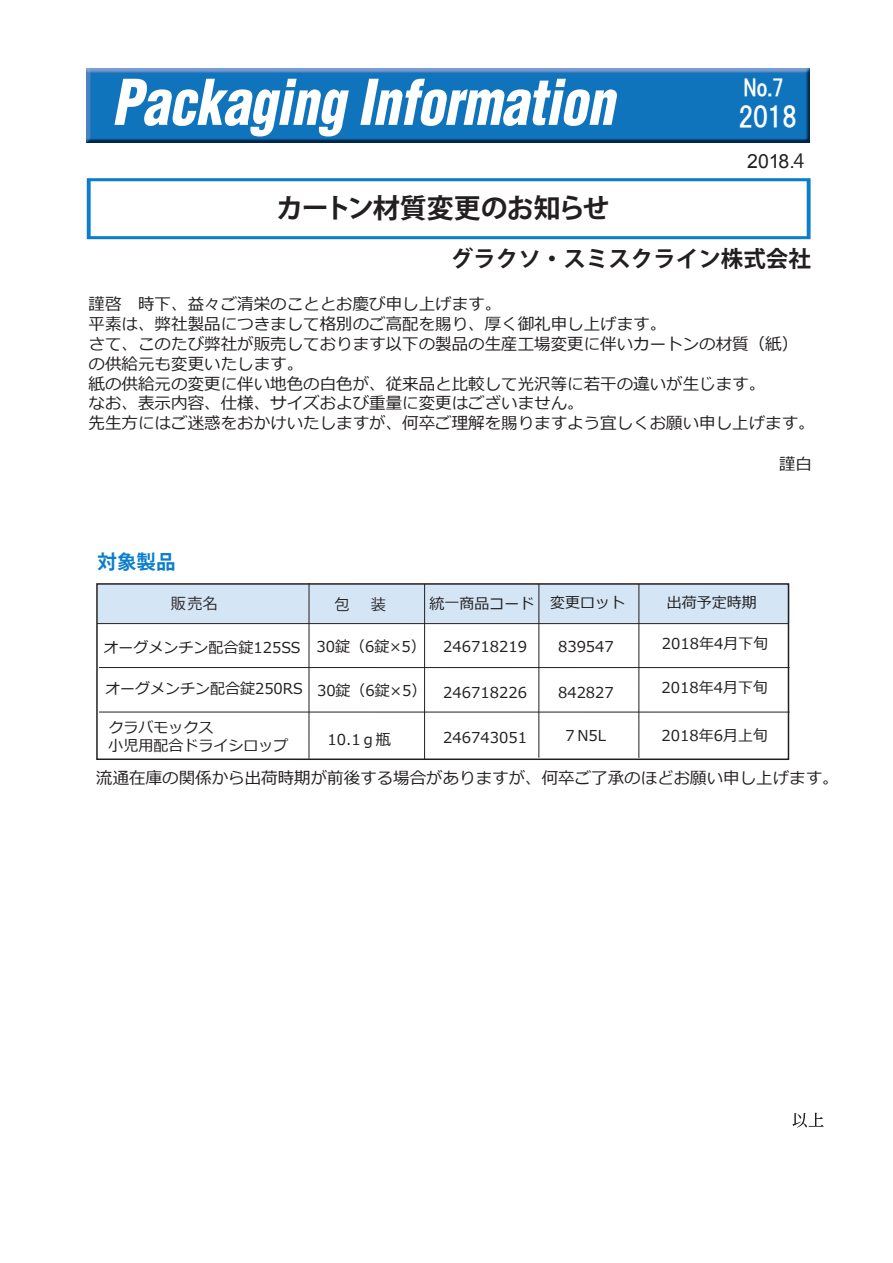
<style>
.page{position:relative;width:893px;height:1263px;background:#fff}
.page>*{position:absolute;margin:0;border:0;box-sizing:border-box;transform-origin:0 0}
.t1{font:27.6px "HGP Gothic E";color:#fff}
.t2{font:700 27px "Koz Go Pro";letter-spacing:-.035em;color:#231f20}
.t3{font:700 27px "Arial";color:#fff}
.t4{font:700 22.5px "Koz Go Pro";color:#231f20}
.t5{font:22.5px "HGP Gothic E";color:#fff}
.t6{font:700 21px "Arial";color:#fff}
.t7{font:19.5px "Arial";color:#231f20}
.t8{font:700 19.5px "Koz Go Pro";color:#0a7eca}
.t9{font:16.5px/19.8px "Meiryo";color:#231f20}
.t10{font:15.15px "UD Shin Go Pro Regular 90 ms RKSJ H";color:#231f20}
.t11{font:15px/18px "Meiryo";color:#231f20}
.s1{font-family:"Koz Go Pr 6 N"}
</style>
<div class="page">
<svg style="left:87px;top:178px;width:724px;height:61px"></svg>
<img style="left:87px;top:68px;width:723px;height:75px">
<svg style="left:114px;top:79px;width:511px;height:62px"></svg>
<div style="left:98px;top:584px;width:692px;height:39px;background:#d4e5f5"></div>
<div style="left:96px;top:583px;width:693px;height:177px;border:2px solid #231f20"></div>
<hr style="left:309px;top:583px;width:1px;height:175px;background:#231f20">
<hr style="left:97px;top:623px;width:691px;height:1px;background:#231f20">
<hr style="left:424px;top:584px;width:1px;height:175px;background:#231f20">
<hr style="left:539px;top:584px;width:1px;height:174px;background:#231f20">
<hr style="left:639px;top:584px;width:1px;height:174px;background:#231f20">
<svg style="left:792px;top:1113px;width:32px;height:14px"></svg>
<hr style="left:99px;top:667px;width:691px;height:1px;background:#231f20">
<hr style="left:99px;top:712px;width:691px;height:1px;background:#231f20">
<h2 class="t2" style="left:276px;top:191px;width:335px">カートン材質変更のお知らせ</h2>
<h3 class="t5" style="left:744px;top:77px;width:42px">No.7</h3>
<h1 class="t1" style="left:739px;top:104px;width:60px">2018</h1>
<p class="t6" style="left:716px;top:85px;width:51px">No. 3</p>
<h2 class="t3" style="left:724px;top:109px;width:60px">2017</h2>
<p class="t7" style="left:747px;top:148px;width:59px">2018.<span class="s1">4</span></p>
<h3 class="t4" style="left:451px;top:244px;width:362px">グラクソ・スミスクライン株式会社</h3>
<p class="t9" style="left:89px;top:295px;width:727px">謹啓　時下、益々ご清栄のこととお慶び申し上げます。<br>平素は、弊社製品につきまして格別のご高配を賜り、厚く御礼申し上げます。<br>さて、このたび弊社が販売しております以下の製品の生産工場変更に伴いカートンの材質（紙）の供給元も変更いたします。<br>紙の供給元の変更に伴い地色の白色が、従来品と比較して光沢等に若干の違いが生じます。<br>なお、表示内容、仕様、サイズおよび重量に変更はございません。<br>先生方にはご迷惑をおかけいたしますが、何卒ご理解を賜りますよう宜しくお願い申し上げます。</p>
<p class="t9" style="left:779px;top:455px;width:34px">謹白</p>
<p class="t8" style="left:98px;top:549px;width:79px">対象製品</p>
<p class="t10" style="left:171px;top:595px;width:49px">販売名</p>
<p class="t10" style="left:334px;top:596px;width:17px">包</p>
<p class="t10" style="left:371px;top:596px;width:17px">装</p>
<p class="t11" style="left:430px;top:595px;width:197px">統一商品コード 変更ロット</p>
<p class="t11" style="left:667px;top:595px;width:91px">出荷予定時期</p>
<p class="t11" style="left:104px;top:639px;width:198px">オーグメンチン配合錠125SS</p>
<p class="t11" style="left:105px;top:680px;width:199px">オーグメンチン配合錠250RS</p>
<p class="t11" style="left:108px;top:719px;width:181px">クラバモックス<br>小児用配合ドライシロップ</p>
<p class="t11" style="left:316px;top:638px;width:111px">30錠（6錠×5）</p>
<p class="t11" style="left:317px;top:682px;width:111px">30錠（6錠×5）</p>
<p class="t11" style="left:327px;top:731px;width:65px">10.1ｇ瓶</p>
<p class="t11" style="left:443px;top:638px;width:85px">246718219</p>
<p class="t11" style="left:443px;top:684px;width:85px">246718226</p>
<p class="t11" style="left:443px;top:729px;width:85px">246743051</p>
<p class="t11" style="left:558px;top:638px;width:57px">839547</p>
<p class="t11" style="left:558px;top:684px;width:57px">842827</p>
<p class="t11" style="left:662px;top:635px;width:108px">2018年4月下旬</p>
<p class="t11" style="left:661px;top:679px;width:108px">2018年4月下旬</p>
<p class="t11" style="left:562px;top:727px;width:45px">７N5L</p>
<p class="t11" style="left:661px;top:727px;width:108px">2018年6月上旬</p>
<p class="t9" style="left:96px;top:769px;width:744px">流通在庫の関係から出荷時期が前後する場合がありますが、何卒ご了承のほどお願い申し上げます。</p>
</div>
